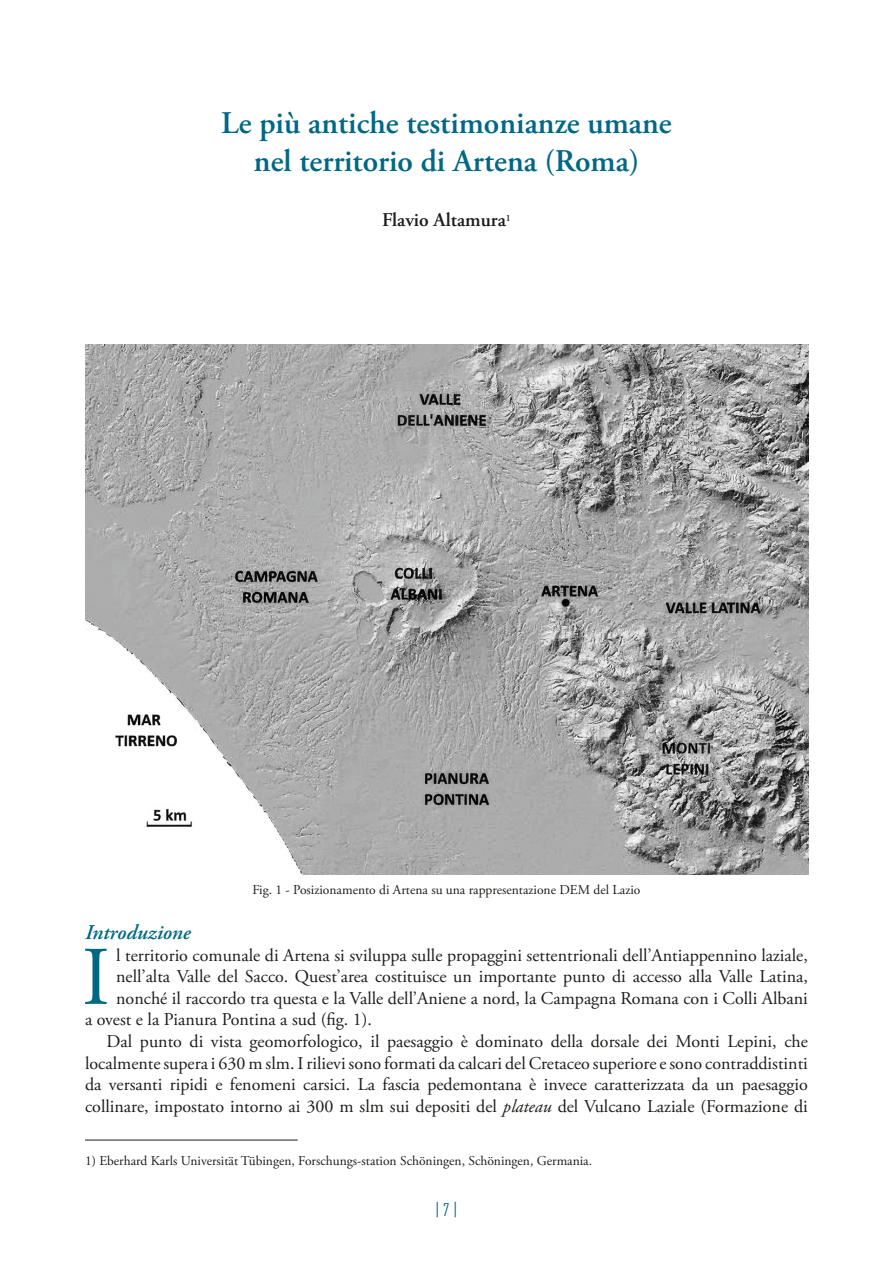
<style>
.page{position:relative;width:893px;height:1263px;background:#fff}
.page>*{position:absolute;margin:0;border:0;box-sizing:border-box;transform-origin:0 0}
.t1{font:83.1px "Adobe Garamond Pro Regular 2";color:#006885}
.t2{font:600 31.5px/37.8px "Adobe Garamond Pro";color:#006885;text-align:center}
.t3{font:italic 600 21px "Adobe Garamond Pro";color:#006885}
.t4{font:600 19.5px "Adobe Garamond Pro";color:#1d1d1b}
.t5{font:18px "Adobe Garamond Pro Regular 2";color:#1d1d1b}
.t6{font:18px "DIN Cond";color:#006885}
.t7{font:13.5px "Adobe Garamond Pro Regular 2";color:#1d1d1b}
.s1{font-family:"Adobe Garamond Pro Italic 2"}
</style>
<div class="page">
<hr style="left:85px;top:1140px;width:213px;height:1px;background:#1d1d1b">
<img style="left:85px;top:344px;width:723px;height:530px">
<h2 class="t2" style="left:221px;top:105px;width:452px">Le più antiche testimonianze umane nel territorio di Artena (Roma)</h2>
<p class="t4" style="left:382px;top:209px;width:130px">Flavio Altamura<sup>1</sup></p>
<p class="t7" style="left:252px;top:881px;width:390px">Fig. 1 - Posizionamento di Artena su una rappresentazione DEM del Lazio</p>
<p class="t3" style="left:85px;top:920px;width:107px">Introduzione</p>
<h1 class="t1" style="left:82px;top:927px;width:30px">I</h1>
<p class="t5" style="left:116px;top:944px;width:693px">l territorio comunale di Artena si sviluppa sulle propaggini settentrionali dell’Antiappennino laziale,</p>
<p class="t5" style="left:116px;top:966px;width:693px">nell’alta Valle del Sacco. Quest’area costituisce un importante punto di accesso alla Valle Latina,</p>
<p class="t5" style="left:116px;top:987px;width:693px">nonché il raccordo tra questa e la Valle dell’Aniene a nord, la Campagna Romana con i Colli Albani</p>
<p class="t5" style="left:85px;top:1009px;width:289px">a ovest e la Pianura Pontina a sud (fig. 1).</p>
<p class="t5" style="left:107px;top:1030px;width:703px">Dal punto di vista geomorfologico, il paesaggio è dominato della dorsale dei Monti Lepini, che</p>
<p class="t5" style="left:85px;top:1052px;width:724px">localmente supera i 630 m slm. I rilievi sono formati da calcari del Cretaceo superiore e sono contraddistinti</p>
<p class="t5" style="left:85px;top:1074px;width:724px">da versanti ripidi e fenomeni carsici. La fascia pedemontana è invece caratterizzata da un paesaggio</p>
<p class="t5" style="left:85px;top:1095px;width:724px">collinare, impostato intorno ai 300 m slm sui depositi del <span class="s1">plateau</span> del Vulcano Laziale (Formazione di</p>
<p class="t7" style="left:85px;top:1152px;width:509px">1) Eberhard Karls Universität Tübingen, Forschungs-station Schöningen, Schöningen, Germania.</p>
<p class="t6" style="left:435px;top:1199px;width:24px">| 7 |</p>
</div>
